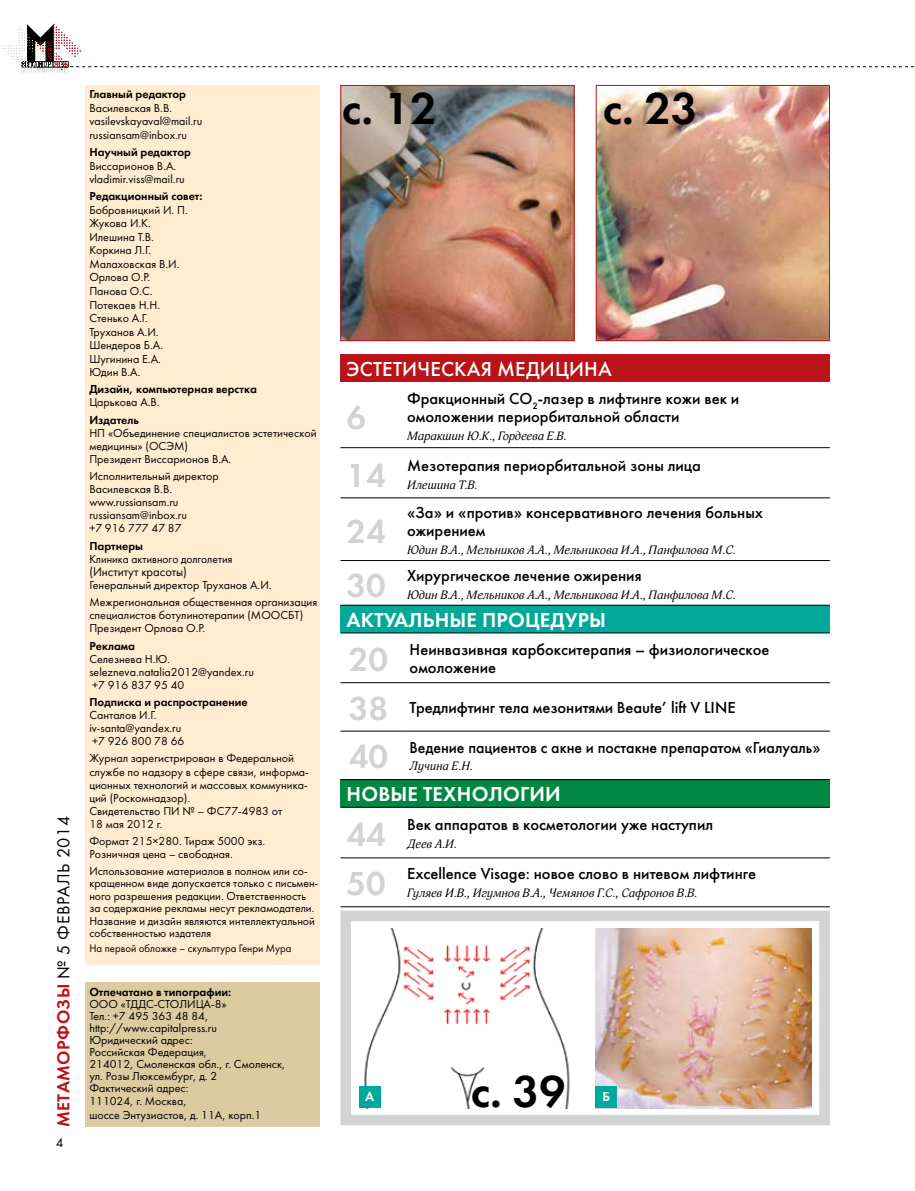
<style>
.page{position:relative;width:915px;height:1191px;background:#fff}
.page>*{position:absolute;margin:0;border:0;box-sizing:border-box;transform-origin:0 0}
.t1{font:46.5px "Futura Demi";color:#000}
.t2{font:34.5px "Futura Demi";color:#d1d3d4}
.t3{font:21px "Futura Demi";letter-spacing:.045em;color:#fff}
.t4{font:500 21px "Futura";letter-spacing:.01em;color:#fff}
.t5{font:18px "Futura";color:#000}
.t6{font:500 16.5px/18px "Futura";color:#000}
.t7{font:500 16.5px "Futura";color:#000;scale:.96 1}
.t8{font:13.5px "Futura Demi";color:#fff}
.t9{font:13.5px "Futura";color:#000}
.t10{font:13.05px "Futura";color:#000;scale:.96 1}
.t11{font:12px/13px "Futura";color:#000}
.t12{font:italic 12px "Adonis";color:#000}
.t13{font:12px "Futura Demi";color:#000}
.t14{font:12px "Futura";color:#000;scale:.96 1}
.t15{font:11.25px "Futura";color:#000;scale:.96 1}
.s1{font-family:"Futura Demi";color:#ba141a}
.s2{font-family:"Futura Demi";font-weight:400;font-size:34.5px;color:#d1d3d4}
</style>
<div class="page">
<img style="left:597px;top:87px;width:230px;height:252px">
<div style="left:595px;top:85px;width:234px;height:256px;border:1px solid #ba141a"></div>
<img style="left:342px;top:87px;width:230px;height:252px">
<div style="left:340px;top:85px;width:234px;height:256px;border:1px solid #ba141a"></div>
<div style="left:85px;top:85px;width:234px;height:879px;background:#ffecd1"></div>
<div style="left:85px;top:982px;width:234px;height:145px;background:#dccaa1"></div>
<svg style="left:0;top:24px;width:913px;height:49px"></svg>
<div style="left:340px;top:354px;width:489px;height:27px;background:#ba141a"></div>
<div style="left:340px;top:605px;width:489px;height:28px;background:#00a99a"></div>
<div style="left:340px;top:779px;width:489px;height:28px;background:#008743"></div>
<hr style="left:340px;top:447px;width:61px;height:1px;background:#000">
<hr style="left:340px;top:497px;width:61px;height:1px;background:#000">
<hr style="left:401px;top:447px;width:428px;height:1px;background:#000">
<hr style="left:401px;top:497px;width:428px;height:1px;background:#000">
<hr style="left:340px;top:560px;width:61px;height:1px;background:#000">
<hr style="left:401px;top:560px;width:428px;height:1px;background:#000">
<hr style="left:340px;top:632px;width:61px;height:1px;background:#000">
<hr style="left:340px;top:605px;width:61px;height:1px;background:#000">
<hr style="left:340px;top:682px;width:61px;height:1px;background:#000">
<hr style="left:401px;top:632px;width:428px;height:1px;background:#000">
<hr style="left:401px;top:605px;width:428px;height:1px;background:#000">
<hr style="left:401px;top:682px;width:428px;height:1px;background:#000">
<hr style="left:340px;top:731px;width:61px;height:1px;background:#000">
<hr style="left:340px;top:779px;width:61px;height:1px;background:#000">
<hr style="left:401px;top:731px;width:428px;height:1px;background:#000">
<hr style="left:401px;top:779px;width:428px;height:1px;background:#000">
<hr style="left:340px;top:807px;width:61px;height:1px;background:#000">
<hr style="left:340px;top:857px;width:61px;height:1px;background:#000">
<hr style="left:401px;top:807px;width:428px;height:1px;background:#000">
<hr style="left:401px;top:857px;width:428px;height:1px;background:#000">
<hr style="left:340px;top:906px;width:61px;height:1px;background:#000">
<hr style="left:401px;top:906px;width:428px;height:1px;background:#000">
<div style="left:340px;top:910px;width:489px;height:215px;border:10px solid #d1d3d4"></div>
<img style="left:595px;top:928px;width:216px;height:180px">
<img style="left:364px;top:928px;width:206px;height:180px">
<div style="left:359px;top:1086px;width:21px;height:22px;background:#00a99a"></div>
<div style="left:595px;top:1086px;width:22px;height:22px;background:#00a99a"></div>
<h3 class="t5" style="left:53px;top:1127px;width:312px;rotate:-90deg"><span class="s1">МЕТАМОРФОЗЫ</span> № 5 февраль 2014</h3>
<p class="t9" style="left:56px;top:1134px;width:9px">4</p>
<p class="t13" style="left:89px;top:87px;width:98px">Главный редактор</p>
<p class="t11" style="left:89px;top:101px;width:115px;line-height:13.5px">Василевская В.В. vasilevskayaval@mail.ru russiansam@inbox.ru</p>
<p class="t13" style="left:89px;top:145px;width:103px">Научный редактор</p>
<p class="t11" style="left:89px;top:159px;width:97px;line-height:13.5px">Виссарионов В.А. vladimir.viss@mail.ru</p>
<p class="t13" style="left:89px;top:189px;width:115px">Редакционный совет:</p>
<p class="t11" style="left:89px;top:203px;width:100px;line-height:13.5px">Бобровницкий И. П.<br>Жукова И.К.<br>Илешина Т.В.<br>Коркина Л.Г.<br>Малаховская В.И.<br>Орлова О.Р.<br>Панова О.С.<br>Потекаев Н.Н.<br>Стенько А.Г.<br>Труханов А.И.<br>Шендеров Б.А.<br>Шугинина Е.А.<br>Юдин В.А.</p>
<p class="t13" style="left:89px;top:382px;width:169px">Дизайн, компьютерная верстка</p>
<p class="t11" style="left:89px;top:396px;width:72px">Царькова А.В.</p>
<p class="t13" style="left:89px;top:412px;width:51px">Издатель</p>
<p class="t11" style="left:89px;top:426px;width:229px">НП «Объединение специалистов эстетической медицины» (ОСЭМ)<br>Президент Виссарионов В.А.</p>
<p class="t11" style="left:89px;top:469px;width:131px">Исполнительный директор<br>Василевская В.В. www.russiansam.ru russiansam@inbox.ru<br>+7 916 777 47 87</p>
<p class="t13" style="left:89px;top:538px;width:55px">Партнеры</p>
<p class="t14" style="left:89px;top:551px;width:150px">Клиника активного долголетия</p>
<p class="t10" style="left:89px;top:564px;width:103px">(Институт красоты)</p>
<p class="t11" style="left:89px;top:576px;width:229px;line-height:17.2px">Генеральный директор Труханов А.И.<br>Межрегиональная общественная организация</p>
<p class="t11" style="left:89px;top:608px;width:215px">специалистов ботулинотерапии (МООСБТ)<br>Президент Орлова О.Р.</p>
<p class="t13" style="left:89px;top:638px;width:47px">Реклама</p>
<p class="t11" style="left:89px;top:652px;width:166px">Селезнева Н.Ю. selezneva.natalia2012@yandex.ru +7 916 837 95 40</p>
<p class="t13" style="left:89px;top:694px;width:160px">Подписка и распространение</p>
<p class="t11" style="left:89px;top:708px;width:96px">Санталов И.Г. iv-santa@yandex.ru +7 926 800 78 66</p>
<p class="t11" style="left:89px;top:752px;width:221px">Журнал зарегистрирован в Федеральной службе по надзору в сфере связи, информа&shy;ционных технологий и массовых коммуника&shy;ций (Роскомнадзор).<br>Свидетельство ПИ № – ФС77-4983 от<br>18 мая 2012 г.</p>
<p class="t11" style="left:89px;top:834px;width:177px">Формат 215×280. Тираж 5000 экз.<br>Розничная цена – свободная.</p>
<p class="t11" style="left:89px;top:864px;width:230px;line-height:12.5px">Использование материалов в полном или со&shy;кращенном виде допускается только с письмен&shy;ного разрешения редакции. Ответственность за содержание рекламы несут рекламодатели.<br>Название и дизайн являются интеллектуальной собственностью издателя</p>
<p class="t15" style="left:89px;top:941px;width:212px">На первой обложке – скульптура Генри Мура</p>
<p class="t13" style="left:89px;top:984px;width:143px">Отпечатано в типографии:</p>
<p class="t11" style="left:89px;top:997px;width:197px;line-height:12px">ООО «ТДДС-СТОЛИЦА-8»<br>Тел.: +7 495 363 48 84, http://www.capitalpress.ru<br>Юридический адрес:<br>Российская Федерация,<br>214012, Смоленская обл., г. Смоленск, ул. Розы Люксембург, д. 2<br>Фактический адрес:</p>
<p class="t11" style="left:89px;top:1094px;width:173px;line-height:13.5px">111024, г. Москва,<br>шоссе Энтузиастов, д. 11А, корп.1</p>
<h1 class="t1" style="left:342px;top:79px;width:96px">с. 12</h1>
<h1 class="t1" style="left:602px;top:79px;width:96px">с. 23</h1>
<h3 class="t4" style="left:346px;top:356px;width:264px">Эстетическая медицина</h3>
<h2 class="t2" style="left:346px;top:395px;width:21px">6</h2>
<h3 class="t6" style="left:407px;top:389px;width:333px">Фракционный СО<sub>2</sub>-лазер в лифтинге кожи век и омоложении периорбитальной области</h3>
<p class="t12" style="left:407px;top:428px;width:161px">Маракшин Ю.К., Гордеева Е.В.</p>
<h2 class="t2" style="left:346px;top:453px;width:41px">14</h2>
<h3 class="t6" style="left:407px;top:457px;width:295px">Мезотерапия периорбитальной зоны лица</h3>
<p class="t12" style="left:407px;top:478px;width:72px">Илешина Т.В.</p>
<h2 class="t2" style="left:346px;top:510px;width:41px">24</h2>
<h3 class="t6" style="left:407px;top:504px;width:357px">«За» и «против» консервативного лечения больных ожирением</h3>
<p class="t12" style="left:407px;top:543px;width:330px">Юдин В.А., Мельников А.А., Мельникова И.А., Панфилова М.С.</p>
<h2 class="t2" style="left:346px;top:564px;width:41px">30</h2>
<h3 class="t6" style="left:407px;top:567px;width:236px">Хирургическое лечение ожирения</h3>
<p class="t12" style="left:407px;top:588px;width:330px">Юдин В.А., Мельников А.А., Мельникова И.А., Панфилова М.С.</p>
<h3 class="t3" style="left:346px;top:607px;width:103px">Актуальные</h3>
<h3 class="t3" style="left:482px;top:607px;width:15px">про</h3>
<h3 class="t3" style="left:525px;top:607px;width:67px">цедуры</h3>
<h2 class="t2" style="left:349px;top:637px;width:41px">20</h2>
<h3 class="t6" style="left:409px;top:640px;width:361px">Неинвазивная карбокситерапия – физиологическое омоложение</h3>
<h3 class="t6" style="left:349px;top:698px;width:388px"><span class="s2">38</span> Тредлифтинг тела мезонитями Beaute’ lift V Line</h3>
<h2 class="t2" style="left:349px;top:735px;width:41px">40</h2>
<h3 class="t7" style="left:409px;top:737px;width:429px">Ведение пациентов с акне и постакне препаратом «Гиалуаль»</h3>
<p class="t12" style="left:409px;top:759px;width:65px">Лучина Е.Н.</p>
<h3 class="t3" style="left:346px;top:781px;width:172px">Новые технологии</h3>
<h2 class="t2" style="left:346px;top:812px;width:41px">44</h2>
<h3 class="t6" style="left:407px;top:815px;width:307px">Век аппаратов в косметологии уже наступил</h3>
<p class="t12" style="left:407px;top:836px;width:51px">Деев А.И.</p>
<h2 class="t2" style="left:346px;top:862px;width:41px">50</h2>
<h3 class="t6" style="left:407px;top:865px;width:350px">Excellence Visage: новое слово в нитевом лифтинге</h3>
<p class="t12" style="left:407px;top:886px;width:291px">Гуляев И.В., Игумнов В.А., Чемянов Г.С., Сафронов В.В.</p>
<p class="t8" style="left:365px;top:1088px;width:11px">А</p>
<h1 class="t1" style="left:470px;top:1062px;width:96px">с. 39</h1>
<p class="t8" style="left:602px;top:1088px;width:9px">Б</p>
</div>
